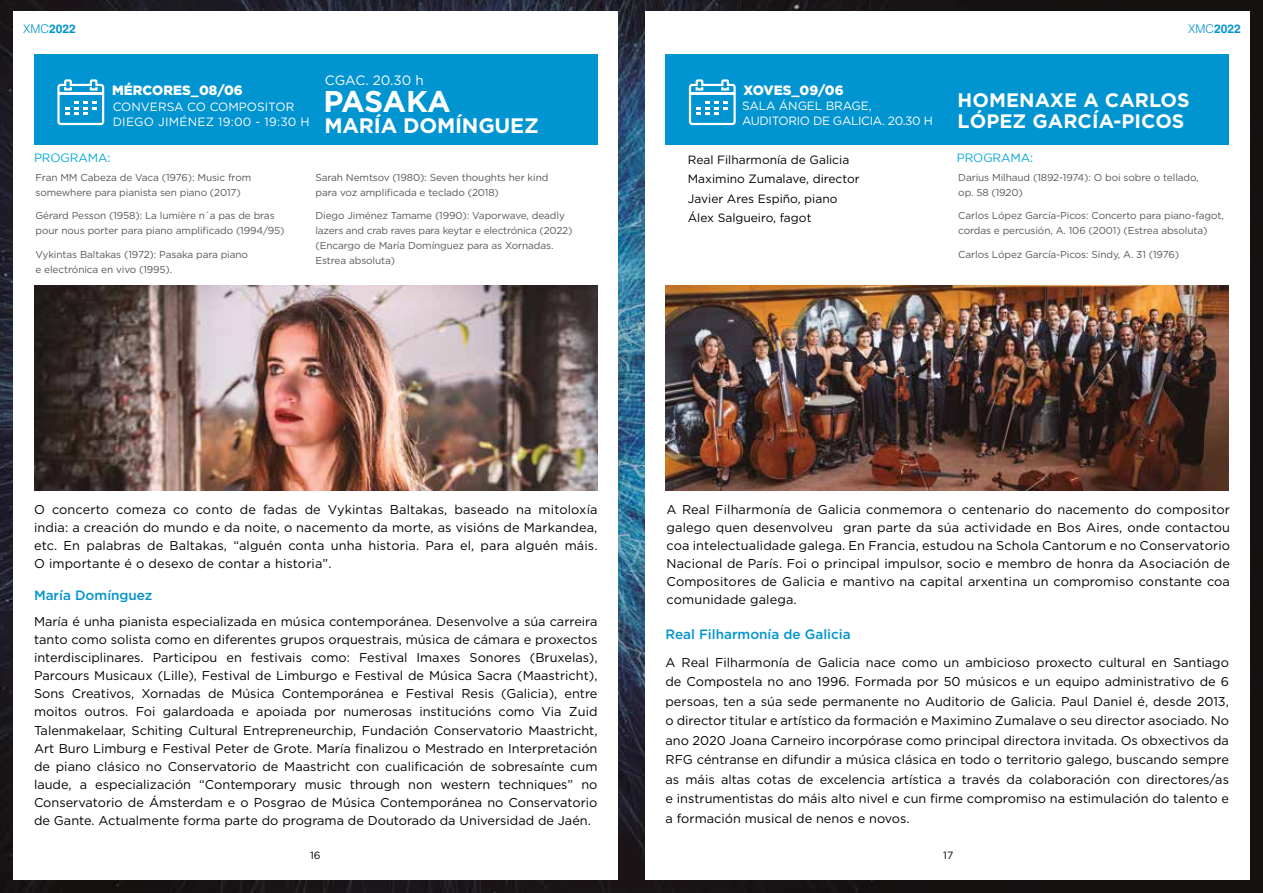
<style>
.page{position:relative;width:1263px;height:893px;background:#fff}
.page>*{position:absolute;margin:0;border:0;box-sizing:border-box;transform-origin:0 0}
.t1{font:700 30px "Gotham HTF";letter-spacing:-.025em;color:#fff}
.t2{font:700 21px "Gotham";letter-spacing:-.01em;color:#fff}
.t3{font:700 19.5px/21px "Gotham HTF";letter-spacing:.005em;color:#fff}
.t4{font:500 13.5px "Gotham HTF";color:#0094d0}
.t5{font:900 13.5px "Gotham HTF";color:#fff}
.t6{font:13.5px "Gotham";color:#fff}
.t7{font:12.75px/18px "Gotham HTF";color:#000;text-align:justify}
.t8{font:12px/19.5px "Gotham HTF";color:#000}
.t9{font:12px/15px "Gotham";letter-spacing:-.01em;color:#fff}
.t10{font:12px/15px "Gotham";letter-spacing:-.03em;color:#fff}
.t11{font:12px "Gotham";letter-spacing:-.01em;color:#00a7db}
.t12{font:700 12px "Helvetica LT Std";color:#0094d0}
.t13{font:10.5px "Gotham HTF";color:#000}
.t14{font:10.05px/15px "Gotham HTF";letter-spacing:-.01em;color:#575756}
.s1{font-family:"Helvetica";font-weight:300}
</style>
<div class="page">
<img style="left:0;top:0;width:1263px;height:893px">
<div style="left:13px;top:11px;width:604px;height:869px;background:#fff"></div>
<div style="left:646px;top:11px;width:604px;height:869px;background:#fff"></div>
<div style="left:34px;top:54px;width:563px;height:91px;background:#0094d0"></div>
<div style="left:665px;top:54px;width:564px;height:91px;background:#0094d0"></div>
<svg style="left:57px;top:79px;width:47px;height:46px"></svg>
<svg style="left:689px;top:79px;width:47px;height:46px"></svg>
<img style="left:34px;top:286px;width:563px;height:204px">
<img style="left:665px;top:286px;width:564px;height:204px">
<p class="t12" style="left:23px;top:21px;width:54px"><span class="s1">XMC</span>2022</p>
<p class="t12" style="left:1188px;top:21px;width:54px"><span class="s1">XMC</span>2022</p>
<p class="t6" style="left:325px;top:71px;width:100px">CGAC. 20.30 h</p>
<p class="t5" style="left:112px;top:82px;width:132px">MÉRCORES_08/06</p>
<p class="t5" style="left:744px;top:82px;width:101px">XOVES_09/06</p>
<p class="t9" style="left:113px;top:99px;width:199px">CONVERSA CO COMPOSITOR<br>DIEGO JIMÉNEZ 19:00 - 19:30 H</p>
<h1 class="t1" style="left:323px;top:84px;width:129px">PASAKA</h1>
<h2 class="t2" style="left:325px;top:112px;width:216px">MARÍA DOMÍNGUEZ</h2>
<p class="t10" style="left:742px;top:98px;width:192px">SALA ÁNGEL BRAGE,<br>AUDITORIO DE GALICIA. 20.30 H</p>
<h3 class="t3" style="left:957px;top:89px;width:233px">HOMENAXE A CARLOS<br>LÓPEZ GARCÍA-PICOS</h3>
<p class="t11" style="left:34px;top:151px;width:78px">PROGRAMA:</p>
<p class="t11" style="left:957px;top:151px;width:78px">PROGRAMA:</p>
<p class="t8" style="left:688px;top:150px;width:173px">Real Filharmonía de Galicia<br>Maximino Zumalave, director<br>Javier Ares Espiño, piano<br>Álex Salgueiro, fagot</p>
<p class="t14" style="left:35px;top:170px;width:217px">Fran MM Cabeza de Vaca (1976): Music from somewhere para pianista sen piano (2017)</p>
<p class="t14" style="left:35px;top:208px;width:250px">Gérard Pesson (1958): La lumière n´a pas de bras pour nous porter para piano amplificado (1994/95)</p>
<p class="t14" style="left:35px;top:246px;width:214px">Vykintas Baltakas (1972): Pasaka para piano e electrónica en vivo (1995).</p>
<p class="t14" style="left:315px;top:170px;width:234px">Sarah Nemtsov (1980): Seven thoughts her kind para voz amplificada e teclado (2018)</p>
<p class="t14" style="left:315px;top:208px;width:258px">Diego Jiménez Tamame (1990): Vaporwave, deadly lazers and crab raves para keytar e electrónica (2022) (Encargo de María Domínguez para as Xornadas.<br>Estrea absoluta)</p>
<p class="t14" style="left:958px;top:170px;width:242px">Darius Milhaud (1892-1974): O boi sobre o tellado, op. 58 (1920)</p>
<p class="t14" style="left:958px;top:208px;width:267px">Carlos López García-Picos: Concerto para piano-fagot, cordas e percusión, A. 106 (2001) (Estrea absoluta)</p>
<p class="t14" style="left:958px;top:246px;width:222px">Carlos López García-Picos: Sindy, A. 31 (1976)</p>
<p class="t7" style="left:34px;top:500px;width:565px">O concerto comeza co conto de fadas de Vykintas Baltakas, baseado na mitoloxía india: a creación do mundo e da noite, o nacemento da morte, as visións de Markandea, etc. En palabras de Baltakas, “alguén conta unha historia. Para el, para alguén máis.<br>O importante é o desexo de contar a historia”.</p>
<p class="t7" style="left:667px;top:500px;width:565px">A Real Filharmonía de Galicia conmemora o centenario do nacemento do compositor galego quen desenvolveu gran parte da súa actividade en Bos Aires, onde contactou coa intelectualidade galega. En Francia, estudou na Schola Cantorum e no Conservatorio Nacional de París. Foi o principal impulsor, socio e membro de honra da Asociación de Compositores de Galicia e mantivo na capital arxentina un compromiso constante coa</p>
<p class="t4" style="left:34px;top:587px;width:120px">María Domínguez</p>
<p class="t7" style="left:667px;top:590px;width:132px">comunidade galega.</p>
<p class="t7" style="left:34px;top:613px;width:565px">María é unha pianista especializada en música contemporánea. Desenvolve a súa carreira tanto como solista como en diferentes grupos orquestrais, música de cámara e proxectos interdisciplinares. Participou en festivais como: Festival Imaxes Sonores (Bruxelas), Parcours Musicaux (Lille), Festival de Limburgo e Festival de Música Sacra (Maastricht), Sons Creativos, Xornadas de Música Contemporánea e Festival Resis (Galicia), entre moitos outros. Foi galardoada e apoiada por numerosas institucións como Via Zuid Talenmakelaar, Schiting Cultural Entrepreneurchip, Fundación Conservatorio Maastricht, Art Buro Limburg e Festival Peter de Grote. María finalizou o Mestrado en Interpretación de piano clásico no Conservatorio de Maastricht con cualificación de sobresaínte cum laude, a especialización “Contemporary music through non western techniques” no Conservatorio de Ámsterdam e o Posgrao de Música Contemporánea no Conservatorio de Gante. Actualmente forma parte do programa de Doutorado da Universidad de Jaén.</p>
<p class="t4" style="left:665px;top:626px;width:187px">Real Filharmonía de Galicia</p>
<p class="t7" style="left:665px;top:652px;width:565px;line-height:19.5px">A Real Filharmonía de Galicia nace como un ambicioso proxecto cultural en Santiago de Compostela no ano 1996. Formada por 50 músicos e un equipo administrativo de 6 persoas, ten a súa sede permanente no Auditorio de Galicia. Paul Daniel é, desde 2013, o director titular e artístico da formación e Maximino Zumalave o seu director asociado. No ano 2020 Joana Carneiro incorpórase como principal directora invitada. Os obxectivos da RFG céntranse en difundir a música clásica en todo o territorio galego, buscando sempre as máis altas cotas de excelencia artística a través da colaboración con directores/as e instrumentistas do máis alto nivel e cun firme compromiso na estimulación do talento e a formación musical de nenos e novos.</p>
<p class="t13" style="left:310px;top:850px;width:12px">16</p>
<p class="t13" style="left:943px;top:850px;width:12px">17</p>
</div>
